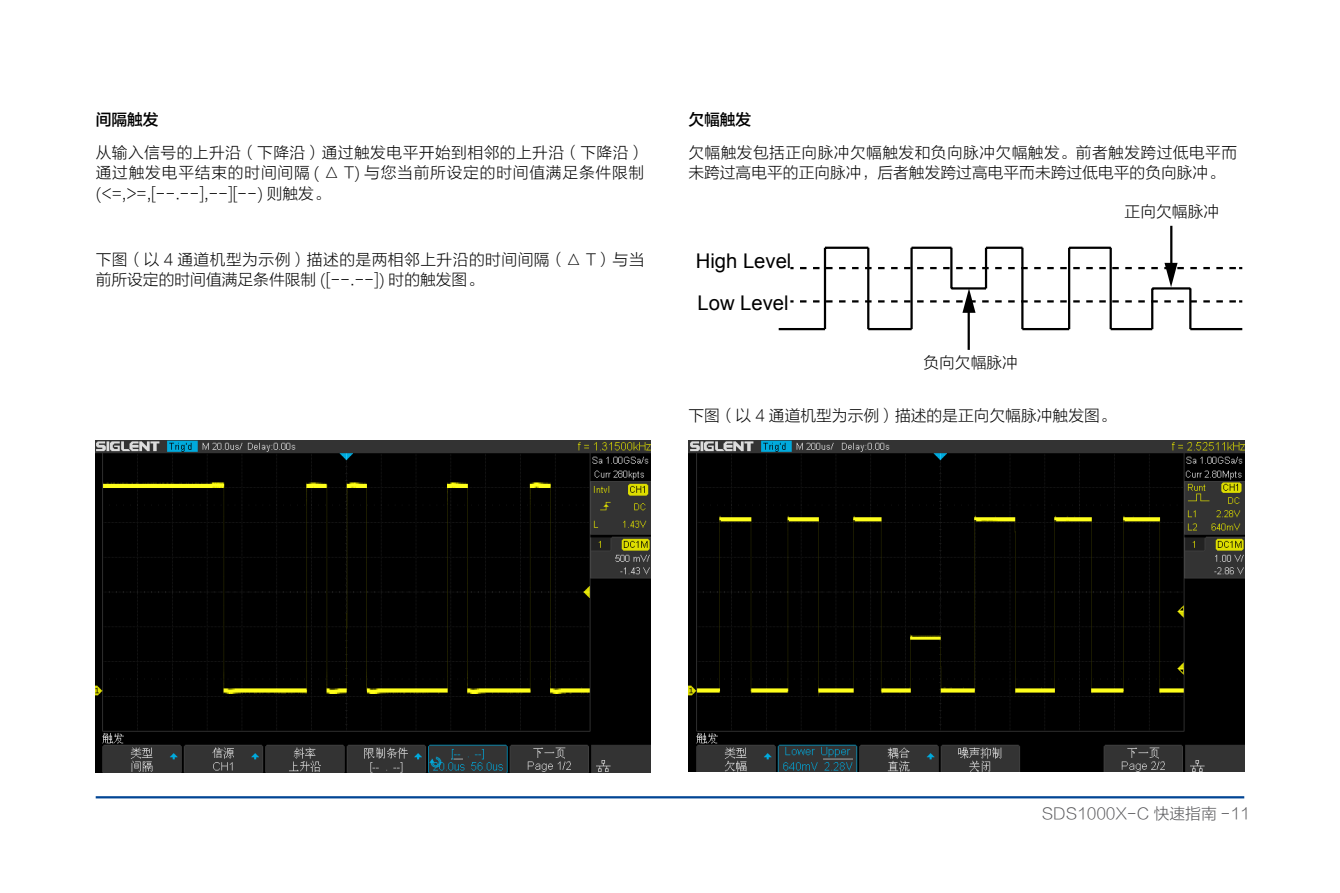
<style>
.page{position:relative;width:1340px;height:893px;background:#fff}
.page>*{position:absolute;margin:0;border:0;box-sizing:border-box;transform-origin:0 0}
.t1{font:20.25px/41.9px "Arial";color:#000}
.t2{font:15.75px/20.2px "FZLTKHK GBK1 0";letter-spacing:.025em;color:#000}
.t3{font:15.75px "FZLTKHK GBK1 0";color:#000}
.t4{font:15.75px "FZLTKHK GBK1 0";color:#58585b}
.t5{font:15.75px "FZLTZHK GBK1 0";color:#000}
</style>
<div class="page">
<hr style="left:96px;top:796px;width:1148px;height:2px;background:#014594">
<hr style="left:1170px;top:226px;width:2px;height:41px;background:#000">
<hr style="left:1189px;top:288px;width:2px;height:41px;background:#000">
<hr style="left:1190px;top:328px;width:52px;height:2px;background:#000">
<hr style="left:778px;top:328px;width:47px;height:2px;background:#000">
<hr style="left:868px;top:328px;width:43px;height:2px;background:#000">
<hr style="left:1022px;top:328px;width:47px;height:2px;background:#000">
<hr style="left:1068px;top:248px;width:2px;height:81px;background:#000">
<hr style="left:1069px;top:247px;width:41px;height:2px;background:#000">
<hr style="left:1109px;top:248px;width:2px;height:81px;background:#000">
<hr style="left:1110px;top:328px;width:42px;height:2px;background:#000">
<hr style="left:1151px;top:288px;width:2px;height:41px;background:#000">
<hr style="left:823px;top:248px;width:3px;height:81px;background:#000">
<hr style="left:825px;top:247px;width:43px;height:2px;background:#000">
<hr style="left:867px;top:248px;width:2px;height:81px;background:#000">
<hr style="left:910px;top:248px;width:2px;height:81px;background:#000">
<hr style="left:911px;top:247px;width:40px;height:2px;background:#000">
<hr style="left:950px;top:248px;width:2px;height:40px;background:#000">
<hr style="left:984px;top:248px;width:3px;height:40px;background:#000">
<hr style="left:986px;top:247px;width:36px;height:2px;background:#000">
<hr style="left:1021px;top:248px;width:2px;height:81px;background:#000">
<hr style="left:967px;top:308px;width:2px;height:42px;background:#000">
<svg style="left:800px;top:263px;width:442px;height:50px"></svg>
<img style="left:96px;top:440px;width:554px;height:333px">
<img style="left:688px;top:440px;width:556px;height:332px">
<p class="t5" style="left:96px;top:111px;width:64px">间隔触发</p>
<p class="t2" style="left:96px;top:143px;width:550px;text-align:justify">从输入信号的上升沿（下降沿）通过触发电平开始到相邻的上升沿（下降沿）通过触发电平结束的时间间隔 ( △ T) 与您当前所设定的时间值满足条件限制(&lt;=,&gt;=,[--.--],--][--) 则触发。</p>
<p class="t2" style="left:96px;top:250px;width:550px">下图（以 4 通道机型为示例）描述的是两相邻上升沿的时间间隔（△ T）与当前所设定的时间值满足条件限制 ([--.--]) 时的触发图。</p>
<p class="t5" style="left:688px;top:111px;width:64px">欠幅触发</p>
<p class="t2" style="left:688px;top:143px;width:550px">欠幅触发包括正向脉冲欠幅触发和负向脉冲欠幅触发。前者触发跨过低电平而未跨过高电平的正向脉冲，后者触发跨过高电平而未跨过低电平的负向脉冲。</p>
<p class="t1" style="left:695px;top:240px;width:97px">High Level<br>Low Level</p>
<p class="t2" style="left:923px;top:353px;width:96px">负向欠幅脉冲</p>
<p class="t3" style="left:688px;top:407px;width:429px">下图（以 4 通道机型为示例）描述的是正向欠幅脉冲触发图。</p>
<p class="t2" style="left:1124px;top:202px;width:96px">正向欠幅脉冲</p>
<p class="t4" style="left:1041px;top:805px;width:209px">SDS1000X-C 快速指南 -11</p>
</div>
